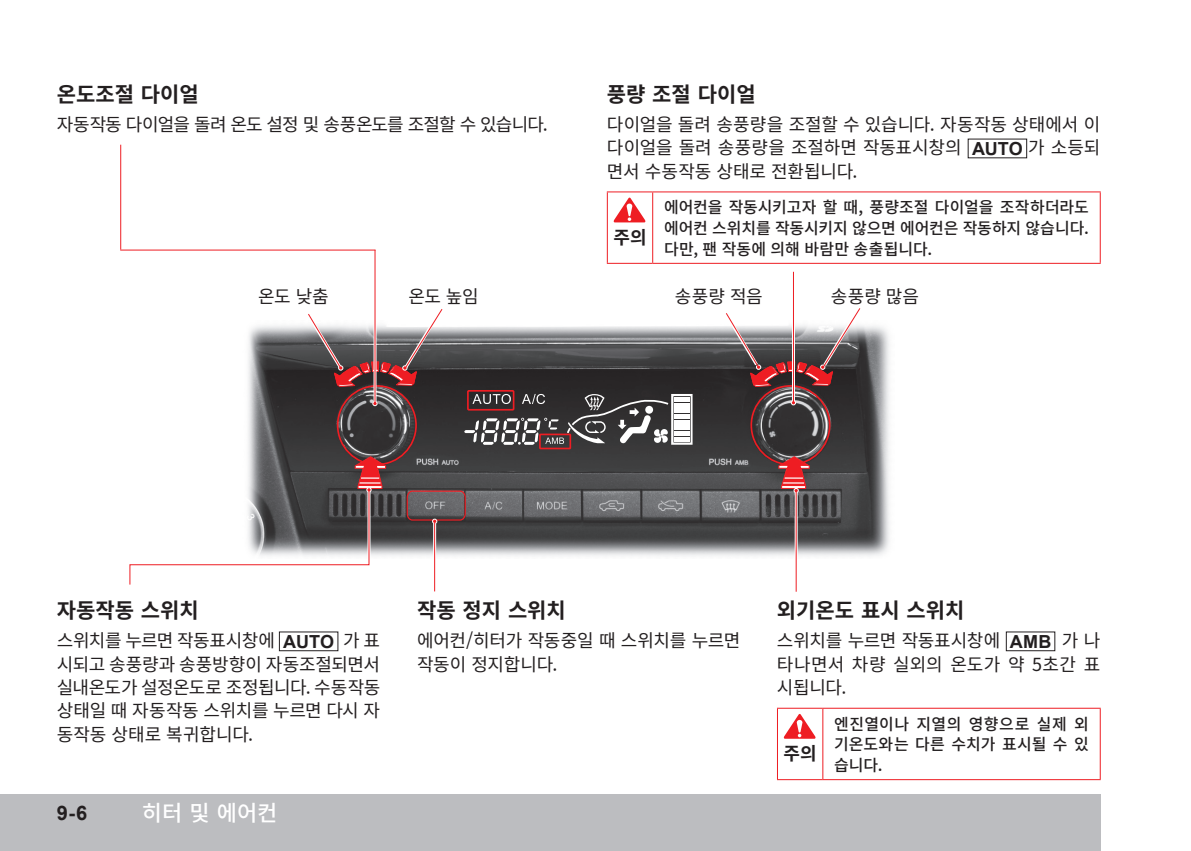
<style>
.page{position:relative;width:1191px;height:851px;background:#fff}
.page>*{position:absolute;margin:0;border:0;box-sizing:border-box;transform-origin:0 0}
.바닥글{font:500 22px "Noto Sans CJ Kkr";color:#fff}
.제목4{font:700 21px "Noto Sans CJ Kkr";color:#231f20}
.본문{font:700 20px "Arial";color:#231f20}
.본문-2{font:18px/23.4px "Noto Sans CJ Kkr";letter-spacing:-.015em;color:#231f20;text-align:justify}
.본문-3{font:18px "Noto Sans CJ Kkr";letter-spacing:-.045em;color:#231f20}
.t1{font:700 18px "Arial";letter-spacing:.005em;color:#231f20}
.주의{font:700 18px "Noto Sans CJ Kkr";color:#231f20}
.주의내용{font:500 16px/20.8px "Noto Sans CJ Kkr";color:#231f20;text-align:justify}
.s1{font-family:"Noto Sans CJ Kkr";font-weight:400}
.s2{font-family:"Arial";font-weight:700}
</style>
<div class="page">
<div style="left:0;top:794px;width:1100px;height:56px;background:#bcbdc0"></div>
<div style="left:1005px;top:631px;width:50px;height:20px;border:1px solid #231f20"></div>
<hr style="left:777px;top:708px;width:1px;height:71px;background:#ee1d23">
<hr style="left:777px;top:707px;width:46px;height:1px;background:#ee1d23">
<hr style="left:777px;top:779px;width:46px;height:1px;background:#ee1d23">
<hr style="left:823px;top:707px;width:277px;height:1px;background:#ee1d23">
<hr style="left:822px;top:708px;width:1px;height:71px;background:#ee1d23">
<hr style="left:1099px;top:708px;width:1px;height:71px;background:#ee1d23">
<hr style="left:823px;top:779px;width:277px;height:1px;background:#ee1d23">
<svg style="left:784px;top:714px;width:31px;height:24px"></svg>
<img style="left:248px;top:325px;width:642px;height:231px">
<svg style="left:336px;top:384px;width:495px;height:82px;background:#4f494a"></svg>
<hr style="left:794px;top:492px;width:3px;height:116px;background:#fff">
<hr style="left:792px;top:251px;width:3px;height:150px;background:#fff">
<hr style="left:373px;top:249px;width:3px;height:154px;background:#fff">
<hr style="left:433px;top:523px;width:3px;height:82px;background:#fff">
<div style="left:279px;top:631px;width:59px;height:20px;border:1px solid #231f20"></div>
<hr style="left:607px;top:192px;width:1px;height:71px;background:#ee1d23">
<hr style="left:607px;top:191px;width:45px;height:1px;background:#ee1d23">
<hr style="left:607px;top:263px;width:45px;height:1px;background:#ee1d23">
<hr style="left:652px;top:191px;width:448px;height:1px;background:#ee1d23">
<hr style="left:652px;top:192px;width:1px;height:71px;background:#ee1d23">
<hr style="left:1099px;top:192px;width:1px;height:71px;background:#ee1d23">
<hr style="left:652px;top:263px;width:448px;height:1px;background:#ee1d23">
<svg style="left:613px;top:197px;width:32px;height:25px"></svg>
<hr style="left:120px;top:249px;width:255px;height:1px;background:#ee1d23">
<hr style="left:120px;top:145px;width:1px;height:104px;background:#ee1d23">
<svg style="left:372px;top:401px;width:5px;height:5px"></svg>
<hr style="left:374px;top:250px;width:1px;height:153px;background:#ee1d23">
<svg style="left:790px;top:400px;width:6px;height:5px"></svg>
<hr style="left:793px;top:272px;width:1px;height:130px;background:#ee1d23">
<svg style="left:129px;top:456px;width:257px;height:129px"></svg>
<svg style="left:406px;top:490px;width:60px;height:34px;background:#6c595b"></svg>
<hr style="left:434px;top:522px;width:1px;height:69px;background:#ee1d23">
<svg style="left:724px;top:308px;width:137px;height:79px"></svg>
<svg style="left:778px;top:456px;width:32px;height:37px"></svg>
<hr style="left:795px;top:491px;width:1px;height:100px;background:#ee1d23">
<svg style="left:306px;top:308px;width:137px;height:79px"></svg>
<p class="제목4" style="left:57px;top:82px;width:144px">온도조절 다이얼</p>
<p class="본문-3" style="left:57px;top:114px;width:493px">자동작동 다이얼을 돌려 온도 설정 및 송풍온도를 조절할 수 있습니다.</p>
<p class="본문-2" style="left:258px;top:285px;width:72px">온도 낮춤</p>
<p class="본문-2" style="left:408px;top:285px;width:72px">온도 높임</p>
<p class="제목4" style="left:607px;top:82px;width:150px">풍량 조절 다이얼</p>
<p class="본문-2" style="left:607px;top:113px;width:495px">다이얼을 돌려 송풍량을 조절할 수 있습니다. 자동작동 상태에서 이 다이얼을 돌려 송풍량을 조절하면 작동표시창의</p>
<p class="t1" style="left:972px;top:137px;width:130px">AUTO <span class="s1">가 소등되</span></p>
<p class="본문-2" style="left:607px;top:160px;width:252px">면서 수동작동 상태로 전환됩니다.</p>
<p class="주의" style="left:613px;top:227px;width:35px">주의</p>
<p class="주의내용" style="left:664px;top:197px;width:426px">에어컨을 작동시키고자 할 때, 풍량조절 다이얼을 조작하더라도 에어컨 스위치를 작동시키지 않으면 에어컨은 작동하지 않습니다. 다만, 팬 작동에 의해 바람만 송출됩니다.</p>
<p class="본문-2" style="left:675px;top:285px;width:89px">송풍량 적음</p>
<p class="본문-2" style="left:831px;top:285px;width:89px">송풍량 많음</p>
<p class="제목4" style="left:57px;top:598px;width:144px">자동작동 스위치</p>
<p class="본문-2" style="left:57px;top:629px;width:279px">스위치를 누르면 작동표시창에 <span class="s2">AUTO</span></p>
<p class="본문-2" style="left:57px;top:629px;width:325px;text-indent:286px">가 표 시되고 송풍량과 송풍방향이 자동조절되면서 실내온도가 설정온도로 조정됩니다. 수동작동 상태일 때 자동작동 스위치를 누르면 다시 자 동작동 상태로 복귀합니다.</p>
<p class="본문" style="left:57px;top:799px;width:32px">9-6</p>
<p class="바닥글" style="left:142px;top:800px;width:137px">히터 및 에어컨</p>
<p class="제목4" style="left:417px;top:598px;width:150px">작동 정지 스위치</p>
<p class="본문-2" style="left:417px;top:629px;width:325px">에어컨/히터가 작동중일 때 스위치를 누르면 작동이 정지합니다.</p>
<p class="제목4" style="left:777px;top:598px;width:189px">외기온도 표시 스위치</p>
<p class="본문-2" style="left:777px;top:629px;width:225px">스위치를 누르면 작동표시창에</p>
<p class="t1" style="left:1009px;top:629px;width:43px">AMB</p>
<p class="본문-2" style="left:777px;top:629px;width:325px;text-indent:285px">가 나 타나면서 차량 실외의 온도가 약 5초간 표 시됩니다.</p>
<p class="주의" style="left:783px;top:743px;width:35px">주의</p>
<p class="주의내용" style="left:834px;top:713px;width:256px">엔진열이나 지열의 영향으로 실제 외 기온도와는 다른 수치가 표시될 수 있 습니다.</p>
</div>
